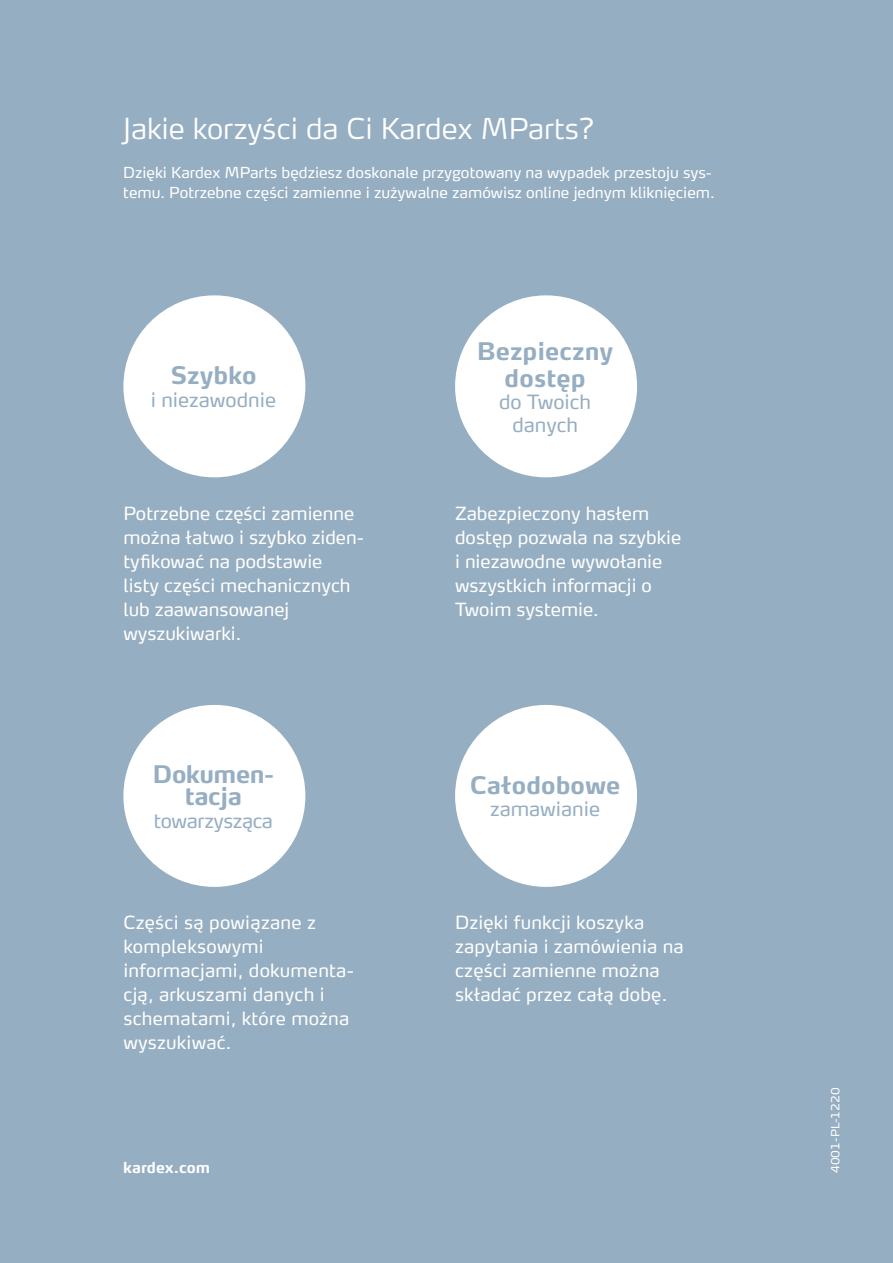
<style>
.page{position:relative;width:893px;height:1263px;background:#96aec2}
.page>*{position:absolute;margin:0;border:0;box-sizing:border-box;transform-origin:0 0}
.t1{font:300 28.5px "Max Pro";color:#fff}
.t2{font:700 24px/27px "Max Pro";color:#96aec2;text-align:center}
.t3{font:700 24px/22.5px "Max Pro";letter-spacing:-.02em;color:#96aec2;text-align:center}
.t4{font:19.5px/22.5px "Max Pro";color:#96aec2;text-align:center}
.t5{font:19.5px "Max Pro";letter-spacing:-.02em;color:#96aec2}
.t6{font:18px/24px "Max Pro";letter-spacing:.01em;color:#fff}
.t7{font:15px/19.5px "Max Pro";color:#fff}
.t8{font:700 15px "Max Pro";color:#fff}
.t9{font:11.25px "Max Pro";color:#fff}
</style>
<div class="page">
<div style="left:123px;top:705px;width:182px;height:182px;background:#fff;border-radius:50%"></div>
<div style="left:123px;top:295px;width:182px;height:182px;background:#fff;border-radius:50%"></div>
<div style="left:455px;top:295px;width:182px;height:182px;background:#fff;border-radius:50%"></div>
<div style="left:455px;top:705px;width:182px;height:182px;background:#fff;border-radius:50%"></div>
<h1 class="t1" style="left:123px;top:105px;width:473px">Jakie korzyści da Ci Kardex MParts?</h1>
<p class="t7" style="left:123px;top:161px;width:593px">Dzięki Kardex MParts będziesz doskonale przygotowany na wypadek przestoju sys&shy;temu. Potrzebne części zamienne i zużywalne zamówisz online jednym kliknięciem.</p>
<h2 class="t2" style="left:170px;top:359px;width:88px">Szybko</h2>
<p class="t4" style="left:151px;top:386px;width:127px">i niezawodnie</p>
<h2 class="t2" style="left:477px;top:334px;width:138px">Bezpieczny dostęp</h2>
<p class="t4" style="left:499px;top:388px;width:93px">do Twoich danych</p>
<p class="t6" style="left:123px;top:499px;width:242px">Potrzebne części zamienne można łatwo i szybko ziden&shy;tyfikować na podstawie<br>listy części mechanicznych lub zaawansowanej wyszukiwarki.</p>
<p class="t6" style="left:455px;top:499px;width:228px">Zabezpieczony hasłem dostęp pozwala na szybkie i niezawodne wywołanie wszystkich informacji o<br>Twoim systemie.</p>
<h2 class="t3" style="left:153px;top:759px;width:123px">Dokumen&shy;tacja</h2>
<p class="t5" style="left:154px;top:804px;width:121px">towarzysząca</p>
<h2 class="t2" style="left:470px;top:768px;width:152px">Całodobowe</h2>
<p class="t4" style="left:490px;top:796px;width:111px">zamawianie</p>
<p class="t6" style="left:123px;top:909px;width:232px">Części są powiązane z kompleksowymi informacjami, dokumenta&shy;cją, arkuszami danych i schematami, które można wyszukiwać.</p>
<p class="t6" style="left:455px;top:909px;width:230px">Dzięki funkcji koszyka zapytania i zamówienia na części zamienne można składać przez całą dobę.</p>
<p class="t8" style="left:123px;top:1154px;width:88px">kardex.com</p>
<p class="t9" style="left:826px;top:1173px;width:87px;rotate:-90deg">4001-PL-1220</p>
</div>
